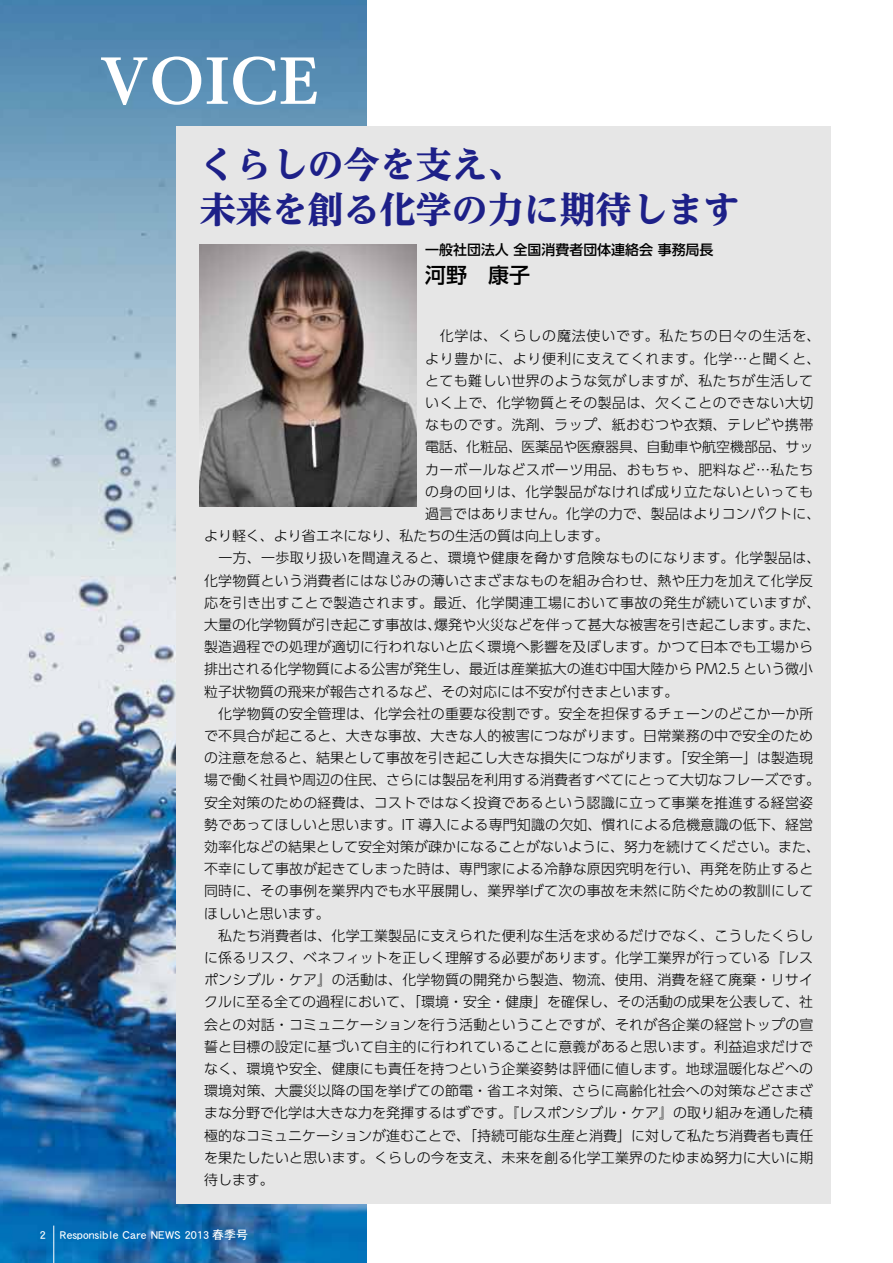
<style>
.page{position:relative;width:893px;height:1263px;background:#fff}
.page>*{position:absolute;margin:0;border:0;box-sizing:border-box;transform-origin:0 0}
.t1{font:800 60px "UD Reimin Pro";color:#fff}
.t2{font:800 36px/45px "UD Reimin Pro";color:#1d2088}
.t3{font:500 21px "UD Shin Go Pro";color:#000}
.t4{font:300 13.95px "UD Shin Go Pro";letter-spacing:.015em;color:#000}
.t5{font:300 13.95px "UD Shin Go Pro";letter-spacing:.035em;color:#000}
.t6{font:300 13.95px "UD Shin Go Pro";letter-spacing:.06em;color:#000}
.t7{font:300 13.95px "UD Shin Go Pro";letter-spacing:.04em;color:#000}
.t8{font:500 13.95px "UD Shin Go Pro";color:#000}
.t9{font:12px "DFHS Gothic Std W5";color:#fff}
</style>
<div class="page">
<img style="left:0;top:0;width:367px;height:1263px">
<hr style="left:54px;top:1225px;width:1px;height:38px;background:#fff">
<div style="left:176px;top:126px;width:654px;height:1077px;background:#e6e6e6"></div>
<img style="left:199px;top:244px;width:217px;height:263px">
<h1 class="t1" style="left:99px;top:32px;width:221px">VOICE</h1>
<h2 class="t2" style="left:200px;top:141px;width:541px">くらしの今を支え、<br>未来を創る化学の力に期待します</h2>
<p class="t8" style="left:425px;top:238px;width:290px">一般社団法人 全国消費者団体連絡会 事務局長</p>
<h3 class="t3" style="left:425px;top:258px;width:106px">河野　康子</h3>
<p class="t6" style="left:425px;top:325px;width:397px">　化学は、くらしの魔法使いです。私たちの日々の生活を、</p>
<p class="t6" style="left:425px;top:347px;width:397px">より豊かに、より便利に支えてくれます。化学…と聞くと、</p>
<p class="t5" style="left:425px;top:369px;width:390px">とても難しい世界のような気がしますが、私たちが生活して</p>
<p class="t5" style="left:425px;top:391px;width:390px">いく上で、化学物質とその製品は、欠くことのできない大切</p>
<p class="t7" style="left:425px;top:414px;width:390px">なものです。洗剤、ラップ、紙おむつや衣類、テレビや携帯</p>
<p class="t4" style="left:425px;top:436px;width:390px">電話、化粧品、医薬品や医療器具、自動車や航空機部品、サッ</p>
<p class="t5" style="left:425px;top:458px;width:390px">カーボールなどスポーツ用品、おもちゃ、肥料など…私たち</p>
<p class="t5" style="left:425px;top:480px;width:390px">の身の回りは、化学製品がなければ成り立たないといっても</p>
<p class="t4" style="left:425px;top:502px;width:397px">過言ではありません。化学の力で、製品はよりコンパクトに、</p>
<p class="t4" style="left:204px;top:525px;width:406px">より軽く、より省エネになり、私たちの生活の質は向上します。</p>
<p class="t4" style="left:204px;top:547px;width:618px">　一方、一歩取り扱いを間違えると、環境や健康を脅かす危険なものになります。化学製品は、</p>
<p class="t4" style="left:204px;top:569px;width:611px">化学物質という消費者にはなじみの薄いさまざまなものを組み合わせ、熱や圧力を加えて化学反</p>
<p class="t4" style="left:204px;top:591px;width:618px">応を引き出すことで製造されます。最近、化学関連工場において事故の発生が続いていますが、</p>
<p class="t4" style="left:204px;top:613px;width:618px">大量の化学物質が引き起こす事故は、爆発や火災などを伴って甚大な被害を引き起こします。また、</p>
<p class="t4" style="left:204px;top:636px;width:611px">製造過程での処理が適切に行われないと広く環境へ影響を及ぼします。かつて日本でも工場から</p>
<p class="t4" style="left:204px;top:658px;width:611px">排出される化学物質による公害が発生し、最近は産業拡大の進む中国大陸から PM2.5 という微小</p>
<p class="t4" style="left:204px;top:680px;width:476px">粒子状物質の飛来が報告されるなど、その対応には不安が付きまといます。</p>
<p class="t4" style="left:204px;top:702px;width:611px">　化学物質の安全管理は、化学会社の重要な役割です。安全を担保するチェーンのどこか一か所</p>
<p class="t4" style="left:204px;top:724px;width:611px">で不具合が起こると、大きな事故、大きな人的被害につながります。日常業務の中で安全のため</p>
<p class="t4" style="left:204px;top:746px;width:611px">の注意を怠ると、結果として事故を引き起こし大きな損失につながります。「安全第一」は製造現</p>
<p class="t4" style="left:204px;top:769px;width:618px">場で働く社員や周辺の住民、さらには製品を利用する消費者すべてにとって大切なフレーズです。</p>
<p class="t4" style="left:204px;top:791px;width:611px">安全対策のための経費は、コストではなく投資であるという認識に立って事業を推進する経営姿</p>
<p class="t4" style="left:204px;top:813px;width:611px">勢であってほしいと思います。IT 導入による専門知識の欠如、慣れによる危機意識の低下、経営</p>
<p class="t4" style="left:204px;top:835px;width:618px">効率化などの結果として安全対策が疎かになることがないように、努力を続けてください。また、</p>
<p class="t4" style="left:204px;top:857px;width:611px">不幸にして事故が起きてしまった時は、専門家による冷静な原因究明を行い、再発を防止すると</p>
<p class="t4" style="left:204px;top:880px;width:611px">同時に、その事例を業界内でも水平展開し、業界挙げて次の事故を未然に防ぐための教訓にして</p>
<p class="t4" style="left:204px;top:902px;width:127px">ほしいと思います。</p>
<p class="t4" style="left:204px;top:924px;width:611px">　私たち消費者は、化学工業製品に支えられた便利な生活を求めるだけでなく、こうしたくらし</p>
<p class="t4" style="left:204px;top:946px;width:611px">に係るリスク、ベネフィットを正しく理解する必要があります。化学工業界が行っている『レス</p>
<p class="t4" style="left:204px;top:968px;width:610px">ポンシブル・ケア』の活動は、化学物質の開発から製造、物流、使用、消費を経て廃棄・リサイ</p>
<p class="t4" style="left:204px;top:991px;width:610px">クルに至る全ての過程において、「環境・安全・健康」を確保し、その活動の成果を公表して、社</p>
<p class="t4" style="left:204px;top:1013px;width:611px">会との対話・コミュニケーションを行う活動ということですが、それが各企業の経営トップの宣</p>
<p class="t4" style="left:204px;top:1035px;width:611px">誓と目標の設定に基づいて自主的に行われていることに意義があると思います。利益追求だけで</p>
<p class="t4" style="left:204px;top:1057px;width:611px">なく、環境や安全、健康にも責任を持つという企業姿勢は評価に値します。地球温暖化などへの</p>
<p class="t4" style="left:204px;top:1079px;width:611px">環境対策、大震災以降の国を挙げての節電・省エネ対策、さらに高齢化社会への対策などさまざ</p>
<p class="t4" style="left:204px;top:1102px;width:611px">まな分野で化学は大きな力を発揮するはずです。『レスポンシブル・ケア』の取り組みを通した積</p>
<p class="t4" style="left:204px;top:1124px;width:611px">極的なコミュニケーションが進むことで、「持続可能な生産と消費」に対して私たち消費者も責任</p>
<p class="t4" style="left:204px;top:1146px;width:611px">を果たしたいと思います。くらしの今を支え、未来を創る化学工業界のたゆまぬ努力に大いに期</p>
<p class="t4" style="left:204px;top:1168px;width:71px">待します。</p>
<p class="t9" style="left:40px;top:1228px;width:210px">2 Responsible Care NEWS 2013 春季号</p>
</div>
